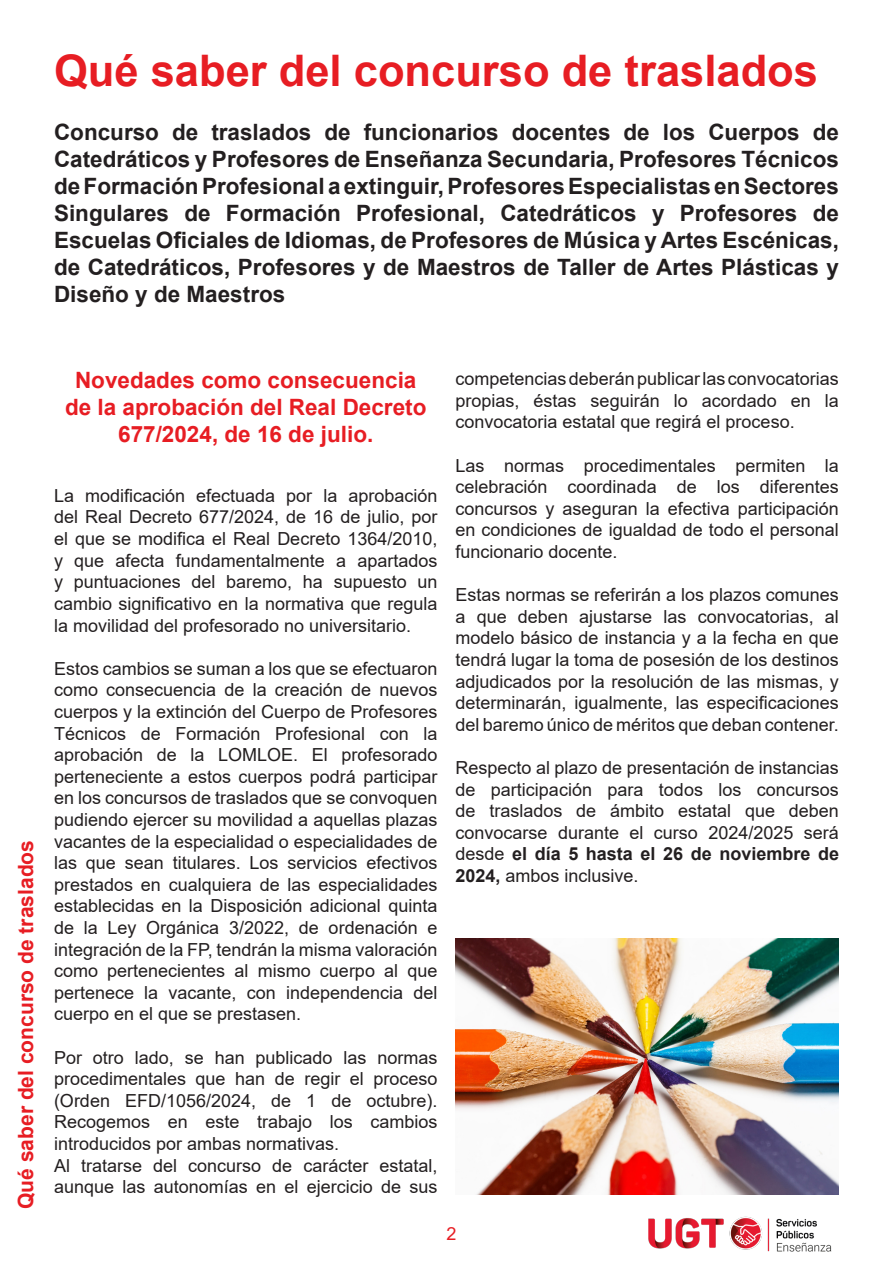
<style>
.page{position:relative;width:893px;height:1263px;background:#fff}
.page>*{position:absolute;margin:0;border:0;box-sizing:border-box;transform-origin:0 0}
.t1{font:700 43.5px "Arial";color:#e71d23}
.t2{font:700 22.5px/27px "Arial";color:#231f20;text-align:justify}
.t3{font:700 22.5px/27px "Arial";color:#e71d23;text-align:center}
.t4{font:700 21px "Arial";color:#e71d23}
.t5{font:18px/21.6px "Arial";color:#231f20;text-align:justify}
.t6{font:18px "Arial";color:#e71d23}
.s1{font-weight:700}
</style>
<div class="page">
<img style="left:648px;top:1216px;width:184px;height:36px">
<img style="left:455px;top:939px;width:384px;height:255px">
<p class="t1" style="left:54px;top:40px;width:765px">Qué saber del concurso de traslados</p>
<p class="t2" style="left:54px;top:119px;width:786px">Concurso de traslados de funcionarios docentes de los Cuerpos de Catedráticos y Profesores de Enseñanza Secundaria, Profesores Técnicos de Formación Profesional a extinguir, Profesores Especialistas en Sectores Singulares de Formación Profesional, Catedráticos y Profesores de Escuelas Oficiales de Idiomas, de Profesores de Música y Artes Escénicas, de Catedráticos, Profesores y de Maestros de Taller de Artes Plásticas y Diseño y de Maestros</p>
<p class="t4" style="left:11px;top:1209px;width:370px;rotate:-90deg">Qué saber del concurso de traslados</p>
<p class="t3" style="left:65px;top:367px;width:363px">Novedades como consecuencia de la aprobación del Real Decreto<br>677/2024, de 16 de julio.</p>
<p class="t5" style="left:54px;top:485px;width:385px">La modificación efectuada por la aprobación del Real Decreto 677/2024, de 16 de julio, por el que se modifica el Real Decreto 1364/2010, y que afecta fundamentalmente a apartados y puntuaciones del baremo, ha supuesto un cambio significativo en la normativa que regula la movilidad del profesorado no universitario.</p>
<p class="t5" style="left:54px;top:657px;width:385px">Estos cambios se suman a los que se efectuaron como consecuencia de la creación de nuevos cuerpos y la extinción del Cuerpo de Profesores Técnicos de Formación Profesional con la aprobación de la LOMLOE. El profesorado perteneciente a estos cuerpos podrá participar en los concursos de traslados que se convoquen pudiendo ejercer su movilidad a aquellas plazas vacantes de la especialidad o especialidades de las que sean titulares. Los servicios efectivos prestados en cualquiera de las especialidades establecidas en la Disposición adicional quinta de la Ley Orgánica 3/2022, de ordenación e integración de la FP, tendrán la misma valoración como pertenecientes al mismo cuerpo al que pertenece la vacante, con independencia del cuerpo en el que se prestasen.</p>
<p class="t5" style="left:54px;top:1046px;width:385px">Por otro lado, se han publicado las normas procedimentales que han de regir el proceso (Orden EFD/1056/2024, de 1 de octubre).<br>Recogemos en este trabajo los cambios introducidos por ambas normativas.</p>
<p class="t5" style="left:54px;top:1154px;width:385px">Al tratarse del concurso de carácter estatal, aunque las autonomías en el ejercicio de sus</p>
<p class="t5" style="left:455px;top:368px;width:385px">competencias deberán publicar las convocatorias propias, éstas seguirán lo acordado en la convocatoria estatal que regirá el proceso.</p>
<p class="t5" style="left:455px;top:454px;width:385px">Las normas procedimentales permiten la celebración coordinada de los diferentes concursos y aseguran la efectiva participación en condiciones de igualdad de todo el personal funcionario docente.</p>
<p class="t5" style="left:455px;top:584px;width:385px">Estas normas se referirán a los plazos comunes a que deben ajustarse las convocatorias, al modelo básico de instancia y a la fecha en que tendrá lugar la toma de posesión de los destinos adjudicados por la resolución de las mismas, y determinarán, igualmente, las especificaciones del baremo único de méritos que deban contener.</p>
<p class="t5" style="left:455px;top:757px;width:385px">Respecto al plazo de presentación de instancias de participación para todos los concursos de traslados de ámbito estatal que deben convocarse durante el curso 2024/2025 será desde <span class="s1">el día 5 hasta el 26 de noviembre de 2024,</span> ambos inclusive.</p>
<p class="t6" style="left:446px;top:1221px;width:12px">2</p>
</div>
